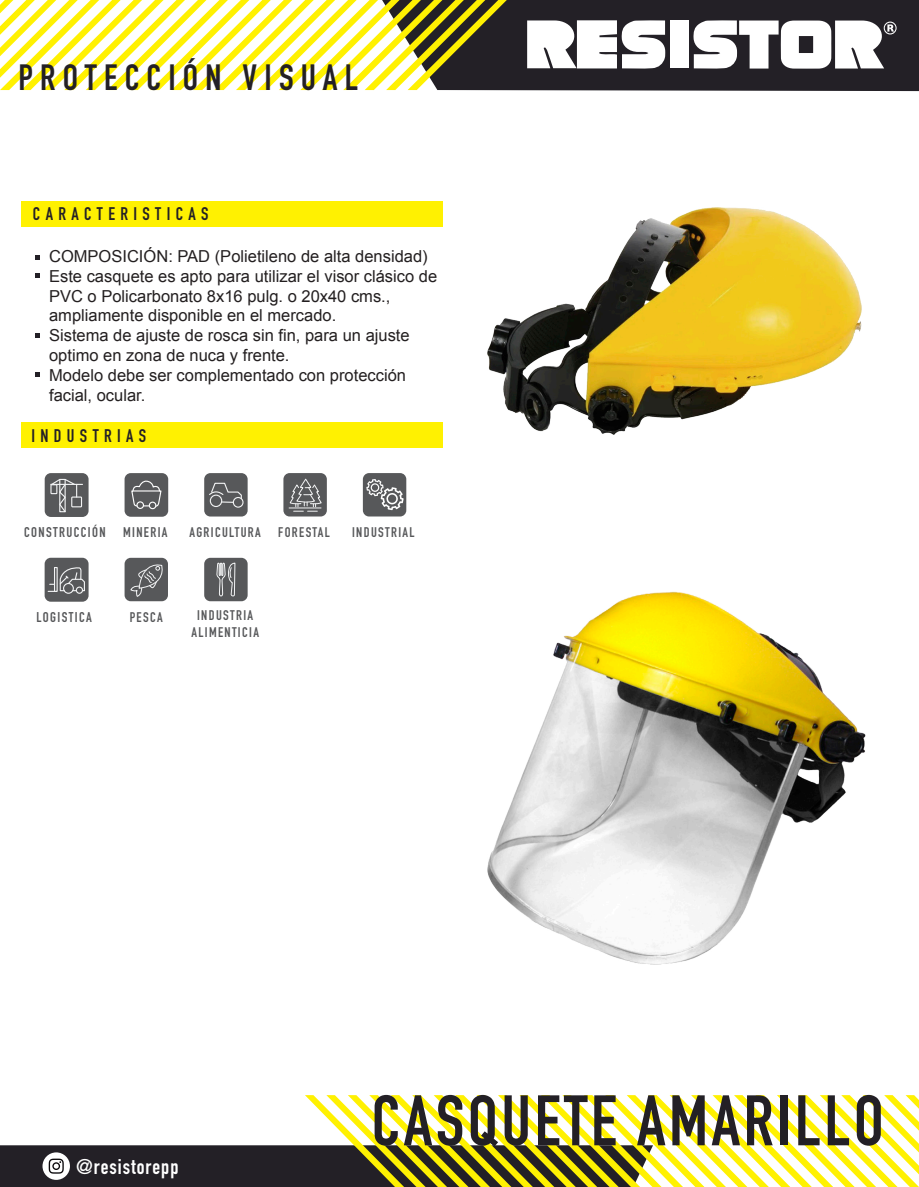
<style>
.page{position:relative;width:919px;height:1187px;background:#fff}
.page>*{position:absolute;margin:0;border:0;box-sizing:border-box;transform-origin:0 0}
.t1{font:700 70.2px "DIN Condensed";letter-spacing:.05em;color:#232026}
.t2{font:700 36px "DIN Condensed";letter-spacing:.2em;color:#232026}
.t3{font:700 21px "DIN Condensed";letter-spacing:.05em;color:#fff}
.t4{font:700 18px "DIN Condensed";letter-spacing:.3em;color:#232026}
.t5{font:16.5px/19.8px "Arial";color:#231f20}
.t6{font:700 13.95px "DIN Condensed";letter-spacing:.1em;color:#57585a}
.t7{font:700 13.8px/16.5px "DIN Condensed";letter-spacing:.1em;color:#57585a;text-align:center}
.s1{font-size:13.8px}
</style>
<div class="page">
<svg style="left:0;top:1095px;width:918px;height:91px"></svg>
<div style="left:21px;top:202px;width:421px;height:25px;background:#fff101"></div>
<div style="left:21px;top:422px;width:421px;height:25px;background:#fff101"></div>
<svg style="left:35px;top:255px;width:5px;height:4px"></svg>
<svg style="left:35px;top:274px;width:5px;height:4px"></svg>
<svg style="left:35px;top:333px;width:5px;height:4px"></svg>
<svg style="left:35px;top:372px;width:5px;height:5px"></svg>
<div style="left:45px;top:473px;width:44px;height:44px;background:#57585a;border-radius:6px"></div>
<div style="left:71px;top:496px;width:11px;height:11px;border:1px solid #f2f3f4"></div>
<hr style="left:51px;top:484px;width:31px;height:1px;background:#f2f3f4">
<svg style="left:50px;top:478px;width:27px;height:35px"></svg>
<div style="left:124px;top:473px;width:44px;height:43px;background:#57585a;border-radius:6px"></div>
<svg style="left:131px;top:480px;width:31px;height:30px"></svg>
<div style="left:204px;top:473px;width:43px;height:43px;background:#57585a;border-radius:6px"></div>
<svg style="left:209px;top:482px;width:33px;height:21px"></svg>
<div style="left:210px;top:494px;width:12px;height:13px;border:1px solid #f2f3f4;border-radius:50%"></div>
<div style="left:233px;top:497px;width:10px;height:10px;border:1px solid #f2f3f4;border-radius:50%"></div>
<div style="left:386px;top:0;width:532px;height:91px;background:#232026"></div>
<svg style="left:0;top:0;width:506px;height:90px"></svg>
<svg style="left:527px;top:20px;width:138px;height:49px"></svg>
<div style="left:670px;top:21px;width:19px;height:47px;background:#fff"></div>
<svg style="left:693px;top:20px;width:203px;height:49px"></svg>
<div style="left:283px;top:473px;width:44px;height:43px;background:#57585a;border-radius:6px"></div>
<svg style="left:289px;top:479px;width:33px;height:33px"></svg>
<div style="left:363px;top:473px;width:43px;height:43px;background:#57585a;border-radius:6px"></div>
<svg style="left:366px;top:479px;width:37px;height:31px"></svg>
<div style="left:204px;top:557px;width:43px;height:44px;background:#57585a;border-radius:6px"></div>
<svg style="left:216px;top:562px;width:20px;height:40px"></svg>
<div style="left:45px;top:557px;width:44px;height:44px;background:#57585a;border-radius:6px"></div>
<div style="left:63px;top:583px;width:11px;height:10px;border:1px solid #f2f3f4;border-radius:50%"></div>
<div style="left:76px;top:586px;width:7px;height:7px;border:1px solid #f2f3f4;border-radius:50%"></div>
<svg style="left:48px;top:567px;width:37px;height:25px"></svg>
<div style="left:124px;top:557px;width:44px;height:44px;background:#57585a;border-radius:6px"></div>
<svg style="left:130px;top:559px;width:38px;height:38px"></svg>
<img style="left:487px;top:208px;width:378px;height:756px">
<h2 class="t2" style="left:18px;top:53px;width:341px">PROTECCIÓN VISUAL</h2>
<p class="t4" style="left:33px;top:202px;width:177px">CARACTERISTICAS</p>
<p class="t5" style="left:49px;top:246px;width:389px">COMPOSICIÓN: PAD (Polietileno de alta densidad)<br>Este casquete es apto para utilizar el visor clásico de PVC o Policarbonato 8x16 pulg. o 20x40 cms., ampliamente disponible en el mercado.<br>Sistema de ajuste de rosca sin fin, para un ajuste optimo en zona de nuca y frente.<br>Modelo debe ser complementado con protección facial, ocular.</p>
<p class="t4" style="left:31px;top:423px;width:116px">INDUSTRIAS</p>
<p class="t6" style="left:24px;top:522px;width:145px">CONSTRUCCIÓN <span class="s1">MINERIA</span></p>
<p class="t7" style="left:189px;top:523px;width:73px">AGRICULTURA</p>
<p class="t7" style="left:278px;top:524px;width:53px">FORESTAL</p>
<p class="t7" style="left:352px;top:523px;width:64px">INDUSTRIAL</p>
<p class="t6" style="left:36px;top:607px;width:57px">LOGISTICA</p>
<p class="t7" style="left:130px;top:608px;width:35px">PESCA</p>
<p class="t7" style="left:191px;top:607px;width:69px">INDUSTRIA<br>ALIMENTICIA</p>
<p class="t3" style="left:76px;top:1152px;width:104px">@resistorepp</p>
<h1 class="t1" style="left:371px;top:1073px;width:513px">CASQUETE AMARILLO</h1>
</div>
